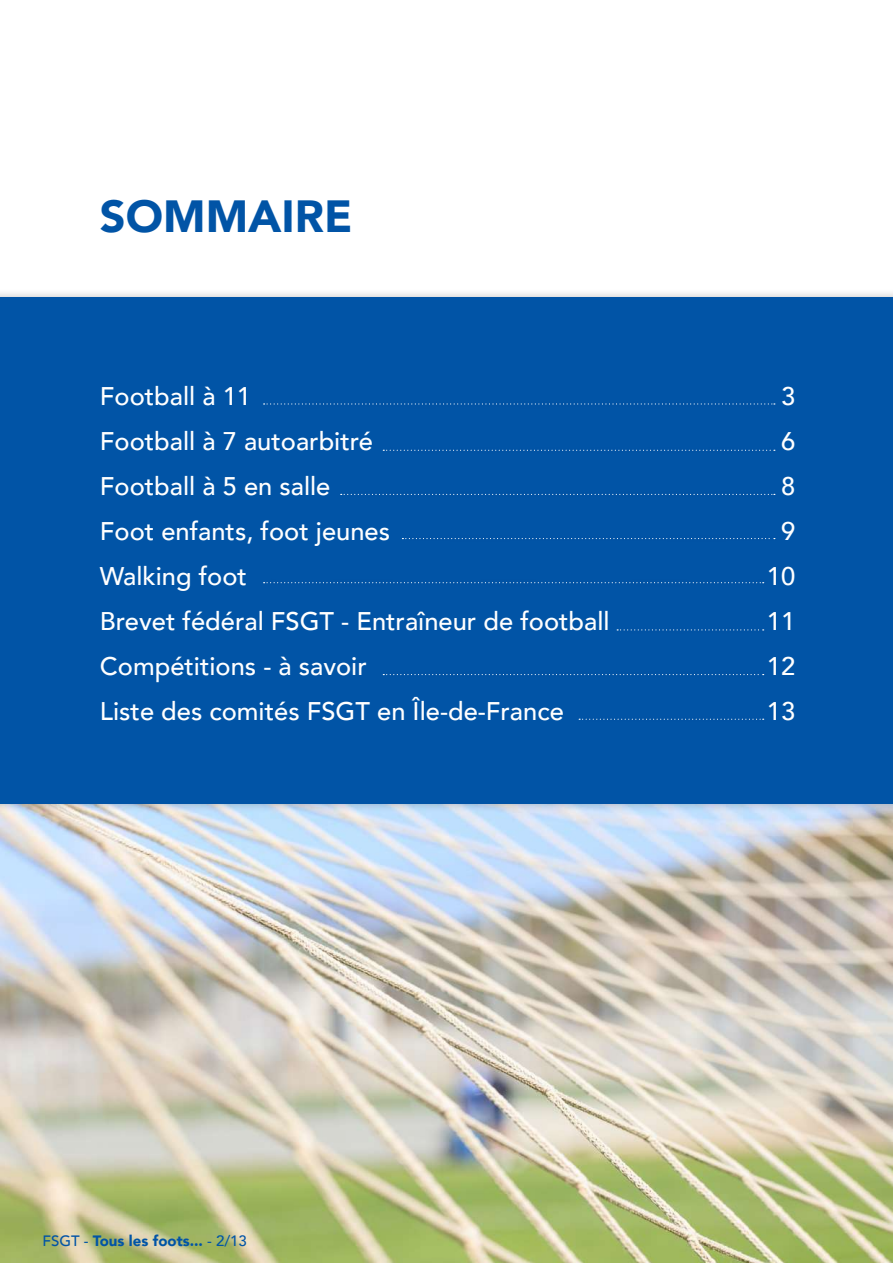
<style>
.page{position:relative;width:893px;height:1263px;background:#fff}
.page>*{position:absolute;margin:0;border:0;box-sizing:border-box;transform-origin:0 0}
.t1{font:900 45px "Avenir";color:#0154a6}
.t2{font:500 25.5px/45px "Avenir";color:#fff}
.t3{font:900 15px "Avenir";color:#0154a6}
.s1{font-weight:500}
</style>
<div class="page">
<img style="left:0;top:813px;width:893px;height:450px">
<div style="left:0;top:289px;width:893px;height:524px;background:#231f20;opacity:.3"></div>
<div style="left:0;top:298px;width:893px;height:506px;background:#0154a6"></div>
<svg style="left:264px;top:403px;width:511px;height:2px"></svg>
<svg style="left:383px;top:450px;width:392px;height:1px"></svg>
<svg style="left:341px;top:494px;width:434px;height:1px"></svg>
<svg style="left:402px;top:538px;width:373px;height:1px"></svg>
<svg style="left:264px;top:582px;width:500px;height:1px"></svg>
<svg style="left:617px;top:629px;width:147px;height:1px"></svg>
<svg style="left:579px;top:719px;width:185px;height:1px"></svg>
<svg style="left:383px;top:674px;width:381px;height:1px"></svg>
<h1 class="t1" style="left:100px;top:178px;width:254px">SOMMAIRE</h1>
<p class="t2" style="left:100px;top:372px;width:511px">Football à 11<br>Football à 7 autoarbitré<br>Football à 5 en salle<br>Foot enfants, foot jeunes<br>Walking foot<br>Brevet fédéral FSGT - Entraîneur de football<br>Compétitions - à savoir<br>Liste des comités FSGT en Île-de-France</p>
<p class="t2" style="left:767px;top:372px;width:30px;text-align:center">3<br>6<br>8<br>9<br>10<br>11<br>12<br>13</p>
<p class="t3" style="left:43px;top:1228px;width:206px"><span class="s1">FSGT -</span> Tous les foots... <span class="s1">- 2/13</span></p>
</div>
